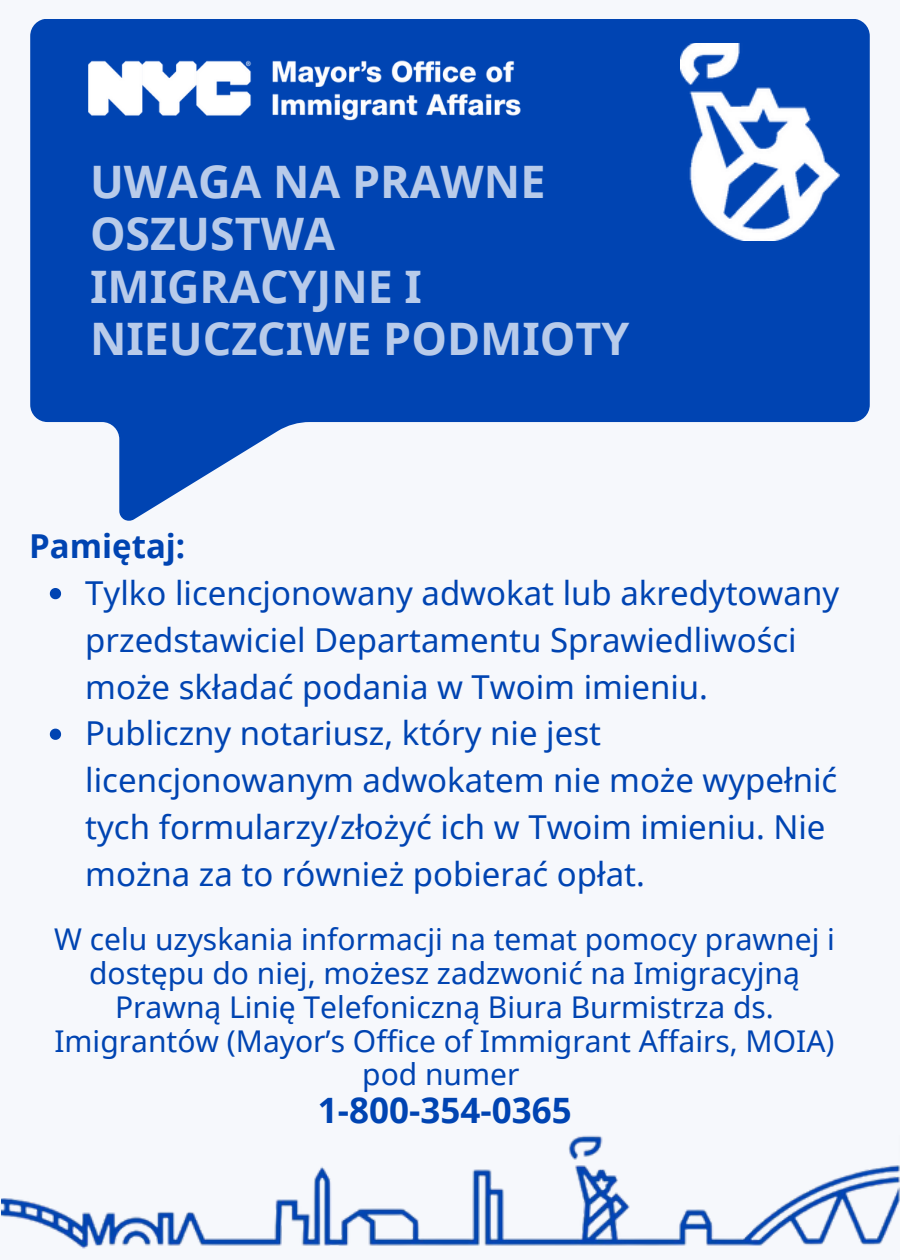
<style>
.page{position:relative;width:900px;height:1260px;background:#f6f8fc}
.page>*{position:absolute;margin:0;border:0;box-sizing:border-box;transform-origin:0 0}
.t1{font:700 44.75px/52.5px "Noto Sans";color:#b8cbea}
.t2{font:700 35px "Noto Sans";color:#0044b2}
.t3{font:33px/47px "Noto Sans";color:#0044b2}
.t4{font:700 33px "Noto Sans";color:#0044b2}
.t5{font:30px/33.8px "Noto Sans";color:#0044b2;text-align:center}
</style>
<div class="page">
<svg style="left:30px;top:19px;width:840px;height:502px;fill:#0044b2"></svg>
<img style="left:680px;top:44px;width:160px;height:197px">
<img style="left:65px;top:44px;width:484px;height:92px">
<svg style="left:50px;top:588px;width:11px;height:11px"></svg>
<svg style="left:50px;top:729px;width:11px;height:11px"></svg>
<img style="left:1px;top:1136px;width:898px;height:113px">
<p class="t1" style="left:90px;top:154px;width:541px">UWAGA NA PRAWNE<br>OSZUSTWA<br>IMIGRACYJNE I<br>NIEUCZCIWE PODMIOTY</p>
<p class="t4" style="left:29px;top:523px;width:158px">Pamiętaj:</p>
<h2 class="t3" style="left:85px;top:569px;width:755px">Tylko licencjonowany adwokat lub akredytowany przedstawiciel Departamentu Sprawiedliwości może składać podania w Twoim imieniu.</h2>
<p class="t3" style="left:85px;top:709px;width:754px">Publiczny notariusz, który nie jest licencjonowanym adwokatem nie może wypełnić tych formularzy/złożyć ich w Twoim imieniu. Nie można za to również pobierać opłat.</p>
<p class="t5" style="left:54px;top:922px;width:782px">W celu uzyskania informacji na temat pomocy prawnej i dostępu do niej, możesz zadzwonić na Imigracyjną Prawną Linię Telefoniczną Biura Burmistrza ds.<br>Imigrantów (Mayor’s Office of Immigrant Affairs, MOIA) pod numer</p>
<p class="t2" style="left:318px;top:1085px;width:255px">1-800-354-0365</p>
</div>
